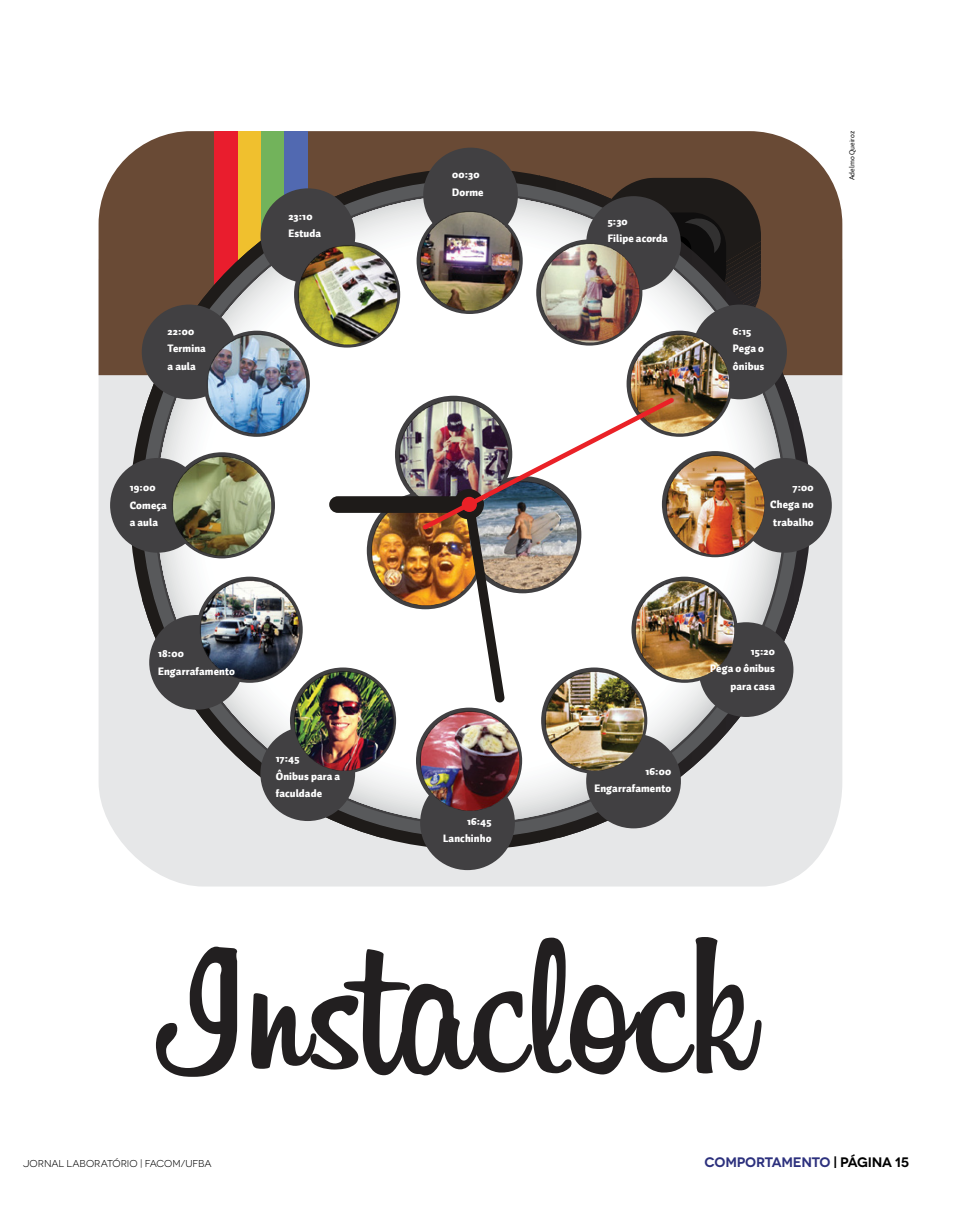
<style>
.page{position:relative;width:964px;height:1205px;background:#fff}
.page>*{position:absolute;margin:0;border:0;box-sizing:border-box;transform-origin:0 0}
.t1{font:195.75px "Billabong";color:#221f20}
.t2{font:600 13.75px "Novecentowide";letter-spacing:-.025em;color:#2c307d}
.t3{font:900 10.62px/17.5px "Auto 1";letter-spacing:.01em;color:#fff}
.t4{font:10px "Novecentowide";color:#000}
.t5{font:7.5px "Auto 1";color:#000}
.s1{color:#000}
</style>
<div class="page">
<svg style="left:99px;top:375px;width:743px;height:511px;background:#e8e9e9"></svg>
<svg style="left:99px;top:131px;width:743px;height:244px;background:#785c49"></svg>
<div style="left:215px;top:131px;width:23px;height:221px;background:#e91d2d"></div>
<div style="left:238px;top:131px;width:23px;height:221px;background:#f0c02e"></div>
<div style="left:261px;top:131px;width:23px;height:221px;background:#72b35b"></div>
<div style="left:284px;top:131px;width:24px;height:221px;background:#5169b1"></div>
<svg style="left:130px;top:168px;width:409px;height:27px;fill:#694a35"></svg>
<svg style="left:539px;top:168px;width:17px;height:23px"></svg>
<svg style="left:556px;top:168px;width:17px;height:27px"></svg>
<svg style="left:573px;top:168px;width:17px;height:27px"></svg>
<svg style="left:590px;top:168px;width:17px;height:27px"></svg>
<div style="left:760px;top:168px;width:17px;height:681px;background:#694a35"></div>
<div style="left:777px;top:168px;width:17px;height:681px;background:#694a35"></div>
<div style="left:794px;top:168px;width:17px;height:681px;background:#694a35"></div>
<svg style="left:598px;top:178px;width:162px;height:17px;background:#382b22"></svg>
<svg style="left:126px;top:195px;width:689px;height:658px;background:#aca5a0"></svg>
<svg style="left:193px;top:232px;width:549px;height:550px"></svg>
<div style="left:227px;top:267px;width:481px;height:480px;background:#fff;border-radius:50%"></div>
<div style="left:586px;top:733px;width:95px;height:95px;background:#414042;border-radius:50%"></div>
<div style="left:699px;top:622px;width:94px;height:95px;background:#414042;border-radius:50%"></div>
<div style="left:737px;top:458px;width:95px;height:95px;background:#414042;border-radius:50%"></div>
<div style="left:692px;top:305px;width:95px;height:94px;background:#414042;border-radius:50%"></div>
<div style="left:586px;top:196px;width:95px;height:95px;background:#414042;border-radius:50%"></div>
<div style="left:423px;top:148px;width:95px;height:94px;background:#414042;border-radius:50%"></div>
<div style="left:260px;top:188px;width:95px;height:95px;background:#414042;border-radius:50%"></div>
<div style="left:142px;top:305px;width:94px;height:94px;background:#414042;border-radius:50%"></div>
<div style="left:110px;top:458px;width:95px;height:95px;background:#414042;border-radius:50%"></div>
<div style="left:149px;top:615px;width:95px;height:95px;background:#414042;border-radius:50%"></div>
<div style="left:260px;top:726px;width:95px;height:95px;background:#414042;border-radius:50%"></div>
<div style="left:420px;top:775px;width:95px;height:95px;background:#414042;border-radius:50%"></div>
<img style="left:418px;top:210px;width:102px;height:102px">
<img style="left:538px;top:241px;width:102px;height:102px">
<img style="left:629px;top:333px;width:101px;height:102px">
<img style="left:674px;top:453px;width:92px;height:102px">
<img style="left:543px;top:703px;width:102px;height:68px">
<img style="left:418px;top:710px;width:102px;height:102px">
<img style="left:292px;top:669px;width:102px;height:102px">
<img style="left:199px;top:579px;width:102px;height:102px">
<img style="left:171px;top:454px;width:102px;height:102px">
<img style="left:206px;top:333px;width:102px;height:102px">
<img style="left:674px;top:579px;width:61px;height:102px">
<img style="left:296px;top:243px;width:102px;height:102px">
<img style="left:329px;top:398px;width:345px;height:305px">
<div style="left:462px;top:497px;width:15px;height:15px;background:#ea2127;border-radius:50%"></div>
<p class="t3" style="left:168px;top:323px;width:40px">22:00<br>Termina a aula</p>
<p class="t3" style="left:130px;top:479px;width:39px">19:00<br>Começa a aula</p>
<p class="t3" style="left:288px;top:208px;width:34px">23:10<br>Estuda</p>
<p class="t3" style="left:452px;top:166px;width:33px">00:30<br>Dorme</p>
<p class="t3" style="left:608px;top:213px;width:62px">5:30<br>Filipe acorda</p>
<p class="t5" style="left:847px;top:180px;width:50px;rotate:-90deg">Adelmo Queiroz</p>
<p class="t3" style="left:733px;top:323px;width:33px">6:15<br>Pega o ônibus</p>
<p class="t3" style="left:770px;top:479px;width:45px;text-align:justify;text-indent:22px">7:00<br>Chega no trabalho</p>
<p class="t3" style="left:158px;top:645px;width:78px">18:00<br>Engarrafamento</p>
<p class="t3" style="left:276px;top:750px;width:66px">17:45<br>Ônibus para a faculdade</p>
<p class="t3" style="left:443px;top:813px;width:50px;text-align:right">16:45<br>Lanchinho</p>
<p class="t3" style="left:594px;top:763px;width:78px;text-align:right">16:00<br>Engarrafamento</p>
<p class="t3" style="left:710px;top:643px;width:66px;text-align:right">15:20<br>Pega o ônibus para casa</p>
<h1 class="t1" style="left:163px;top:887px;width:590px">Instaclock</h1>
<p class="t4" style="left:23px;top:1158px;width:190px">JORNAL LABORATÓRIO | FACOM/UFBA</p>
<p class="t2" style="left:704px;top:1154px;width:206px">COMPORTAMENTO <span class="s1">| PÁGINA 15</span></p>
</div>
